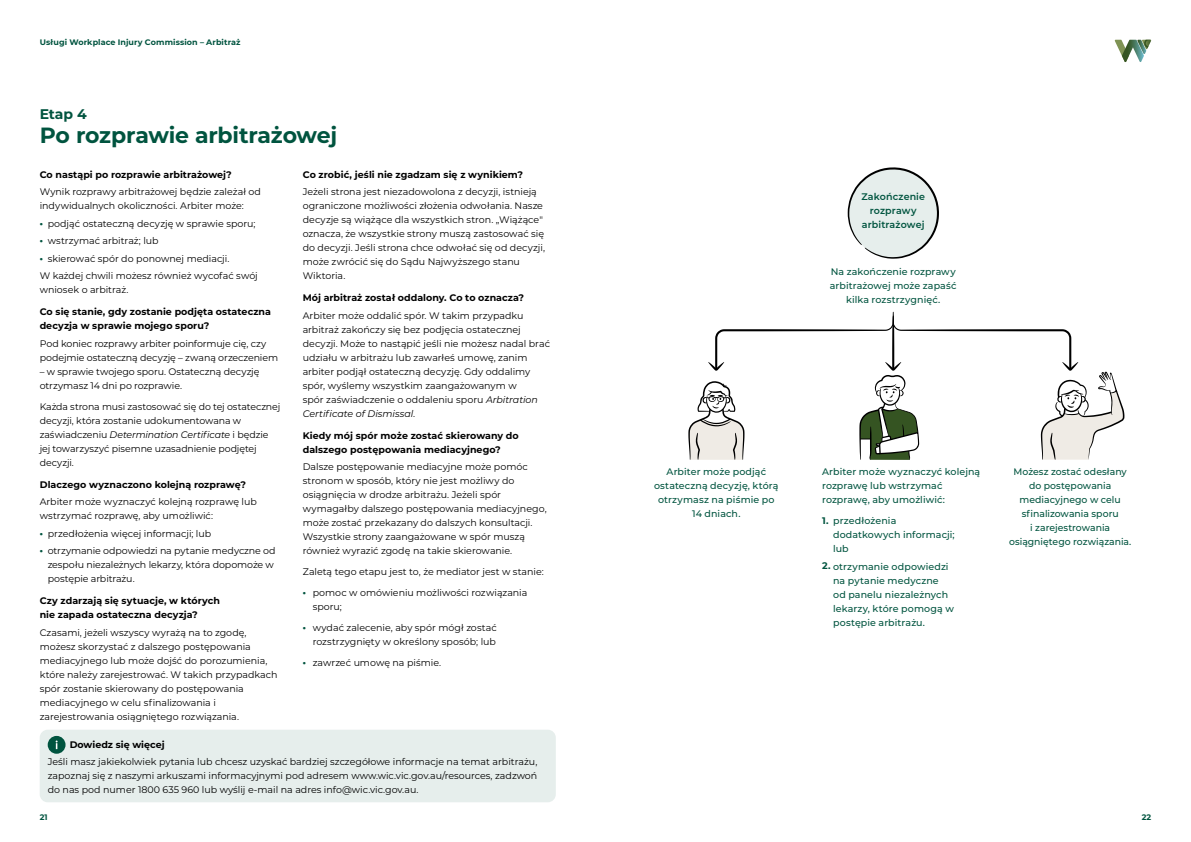
<style>
.page{position:relative;width:1191px;height:842px;background:#fff}
.page>*{position:absolute;margin:0;border:0;box-sizing:border-box;transform-origin:0 0}
.t1{font:700 22px "Montserrat";letter-spacing:-.015em;color:#00543f}
.t2{font:700 14px "Montserrat";color:#00543f}
.t3{font:9.5px/14px "Montserrat";color:#000}
.t4{font:500 9.5px/14px "Montserrat";letter-spacing:.005em;color:#00543f;text-align:center}
.t5{font:700 9.5px/14px "Montserrat";letter-spacing:.005em;color:#000}
.t6{font:600 9.5px/14px "Montserrat";letter-spacing:.015em;color:#00543f;text-align:center}
.t7{font:700 9.5px "Montserrat";color:#00543f}
.t8{font:700 8px "Montserrat";letter-spacing:.01em;color:#00543f}
.s1{font-family:"Calibre";font-weight:300;color:#00543f}
.s2{font-style:italic}
.s3{font-weight:700}
</style>
<div class="page">
<svg style="left:847px;top:167px;width:92px;height:92px"></svg>
<svg style="left:688px;top:312px;width:436px;height:148px"></svg>
<svg style="left:1114px;top:40px;width:37px;height:22px"></svg>
<div style="left:40px;top:730px;width:516px;height:72px;background:#e6eeec;border-radius:8px"></div>
<div style="left:48px;top:736px;width:18px;height:18px;background:#00543f;border-radius:50%"></div>
<svg style="left:56px;top:740px;width:2px;height:9px"></svg>
<p class="t8" style="left:40px;top:37px;width:202px">Usługi Workplace Injury Commission – Arbitraż</p>
<h2 class="t2" style="left:40px;top:104px;width:48px">Etap 4</h2>
<h1 class="t1" style="left:40px;top:120px;width:299px">Po rozprawie arbitrażowej</h1>
<p class="t5" style="left:40px;top:167px;width:193px">Co nastąpi po rozprawie arbitrażowej?</p>
<p class="t3" style="left:40px;top:184px;width:223px">Wynik rozprawy arbitrażowej będzie zależał od indywidualnych okoliczności. Arbiter może:</p>
<p class="t3" style="left:40px;top:216px;width:217px"><span class="s1">•</span> podjąć ostateczną decyzję w sprawie sporu;</p>
<p class="t3" style="left:40px;top:233px;width:120px"><span class="s1">•</span> wstrzymać arbitraż; lub</p>
<p class="t3" style="left:40px;top:249px;width:220px;line-height:17.5px"><span class="s1">•</span> skierować spór do ponownej mediacji.<br>W każdej chwili możesz również wycofać swój</p>
<p class="t3" style="left:40px;top:282px;width:90px">wniosek o arbitraż.</p>
<p class="t5" style="left:40px;top:304px;width:233px">Co się stanie, gdy zostanie podjęta ostateczna decyzja w sprawie mojego sporu?</p>
<p class="t3" style="left:40px;top:336px;width:240px">Pod koniec rozprawy arbiter poinformuje cię, czy podejmie ostateczną decyzję – zwaną orzeczeniem</p>
<p class="t3" style="left:40px;top:364px;width:221px">– w sprawie twojego sporu. Ostateczną decyzję otrzymasz 14 dni po rozprawie.</p>
<p class="t3" style="left:40px;top:399px;width:242px">Każda strona musi zastosować się do tej ostatecznej decyzji, która zostanie udokumentowana w zaświadczeniu <span class="s2">Determination Certificate</span> i będzie jej towarzyszyć pisemne uzasadnienie podjętej decyzji.</p>
<p class="t5" style="left:40px;top:477px;width:208px">Dlaczego wyznaczono kolejną rozprawę?</p>
<p class="t3" style="left:40px;top:494px;width:219px">Arbiter może wyznaczyć kolejną rozprawę lub wstrzymać rozprawę, aby umożliwić:</p>
<p class="t3" style="left:40px;top:526px;width:173px"><span class="s1">•</span> przedłożenia więcej informacji; lub</p>
<p class="t3" style="left:48px;top:543px;width:229px;text-indent:-8px"><span class="s1">•</span> otrzymanie odpowiedzi na pytanie medyczne od zespołu niezależnych lekarzy, która dopomoże w postępie arbitrażu.</p>
<p class="t5" style="left:40px;top:593px;width:182px">Czy zdarzają się sytuacje, w których nie zapada ostateczna decyzja?</p>
<p class="t3" style="left:40px;top:625px;width:239px">Czasami, jeżeli wszyscy wyrażą na to zgodę, możesz skorzystać z dalszego postępowania mediacyjnego lub może dojść do porozumienia, które należy zarejestrować. W takich przypadkach spór zostanie skierowany do postępowania mediacyjnego w celu sfinalizowania i zarejestrowania osiągniętego rozwiązania.</p>
<p class="t5" style="left:303px;top:167px;width:222px">Co zrobić, jeśli nie zgadzam się z wynikiem?</p>
<p class="t3" style="left:303px;top:184px;width:244px">Jeżeli strona jest niezadowolona z decyzji, istnieją ograniczone możliwości złożenia odwołania. Nasze decyzje są wiążące dla wszystkich stron. „Wiążące" oznacza, że wszystkie strony muszą zastosować się do decyzji. Jeśli strona chce odwołać się od decyzji, może zwrócić się do Sądu Najwyższego stanu Wiktoria.</p>
<p class="t5" style="left:303px;top:290px;width:223px">Mój arbitraż został oddalony. Co to oznacza?</p>
<p class="t3" style="left:303px;top:308px;width:249px">Arbiter może oddalić spór. W takim przypadku arbitraż zakończy się bez podjęcia ostatecznej decyzji. Może to nastąpić jeśli nie możesz nadal brać udziału w arbitrażu lub zawarłeś umowę, zanim arbiter podjął ostateczną decyzję. Gdy oddalimy spór, wyślemy wszystkim zaangażowanym w<br>spór zaświadczenie o oddaleniu sporu <span class="s2">Arbitration Certificate of Dismissal</span>.</p>
<p class="t5" style="left:303px;top:428px;width:217px">Kiedy mój spór może zostać skierowany do dalszego postępowania mediacyjnego?</p>
<p class="t3" style="left:303px;top:459px;width:245px">Dalsze postępowanie mediacyjne może pomóc stronom w sposób, który nie jest możliwy do osiągnięcia w drodze arbitrażu. Jeżeli spór wymagałby dalszego postępowania mediacyjnego, może zostać przekazany do dalszych konsultacji.<br>Wszystkie strony zaangażowane w spór muszą również wyrazić zgodę na takie skierowanie.</p>
<p class="t3" style="left:303px;top:564px;width:242px">Zaletą tego etapu jest to, że mediator jest w stanie:</p>
<p class="t3" style="left:313px;top:585px;width:216px;text-indent:-10px"><span class="s1">•</span> pomoc w omówieniu możliwości rozwiązania sporu;</p>
<p class="t3" style="left:303px;top:620px;width:195px;text-align:right"><span class="s1">•</span> wydać zalecenie, aby spór mógł zostać rozstrzygnięty w określony sposób; lub</p>
<p class="t3" style="left:303px;top:655px;width:140px"><span class="s1">•</span> zawrzeć umowę na piśmie.</p>
<p class="t5" style="left:70px;top:737px;width:96px">Dowiedz się więcej</p>
<p class="t3" style="left:48px;top:755px;width:491px;text-align:justify">Jeśli masz jakiekolwiek pytania lub chcesz uzyskać bardziej szczegółowe informacje na temat arbitrażu, zapoznaj się z naszymi arkuszami informacyjnymi pod adresem www.wic.vic.gov.au/resources, zadzwoń do nas pod numer 1800 635 960 lub wyślij e-mail na adres info@wic.vic.gov.au.</p>
<p class="t6" style="left:861px;top:189px;width:65px">Zakończenie rozprawy arbitrażowej</p>
<p class="t4" style="left:830px;top:264px;width:128px">Na zakończenie rozprawy arbitrażowej może zapaść kilka rozstrzygnięć.</p>
<p class="t4" style="left:822px;top:464px;width:160px;text-align:left">Arbiter może wyznaczyć kolejną rozprawę lub wstrzymać rozprawę, aby umożliwić:</p>
<p class="t4" style="left:833px;top:513px;width:123px;text-align:left">przedłożenia dodatkowych informacji; lub</p>
<p class="t4" style="left:833px;top:559px;width:122px;text-align:left;text-indent:-11px"><span class="s3">2.</span> otrzymanie odpowiedzi na pytanie medyczne<br>od panelu niezależnych lekarzy, które pomogą w postępie arbitrażu.</p>
<p class="t4" style="left:654px;top:464px;width:126px">Arbiter może podjąć ostateczną decyzję, którą otrzymasz na piśmie po<br>14 dniach.</p>
<p class="t4" style="left:1009px;top:464px;width:124px">Możesz zostać odesłany do postępowania mediacyjnego w celu sfinalizowania sporu<br>i zarejestrowania osiągniętego rozwiązania.</p>
<p class="t7" style="left:822px;top:514px;width:8px">1.</p>
<p class="t8" style="left:40px;top:811px;width:10px">21</p>
<p class="t8" style="left:1141px;top:811px;width:11px">22</p>
</div>
